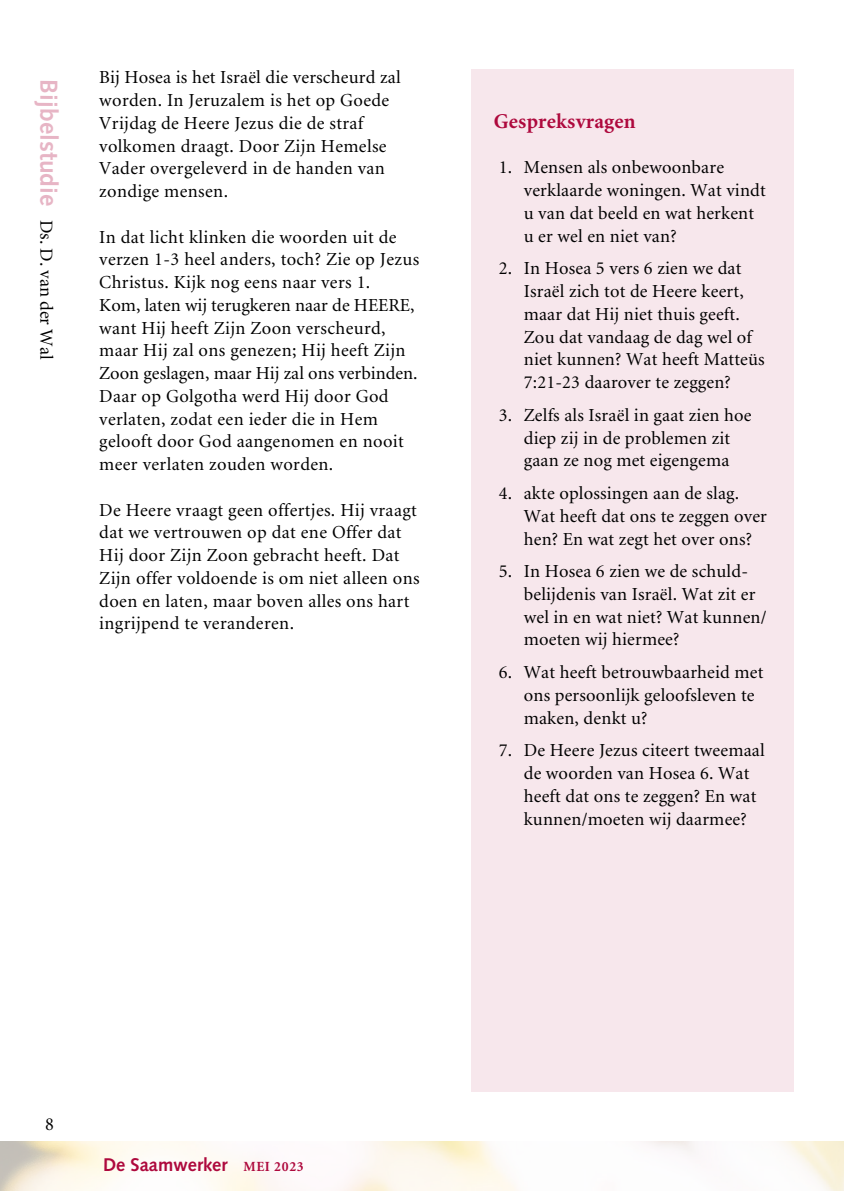
<style>
.page{position:relative;width:844px;height:1191px;background:#fff}
.page>*{position:absolute;margin:0;border:0;box-sizing:border-box;transform-origin:0 0}
.Paragraph_Title{font:700 21px "Minion";letter-spacing:.01em;color:#ae093d}
.Body_Text{font:18.38px/22.8px "Minion";letter-spacing:.01em;color:#000}
.Title_Side{font:18.38px "Minion";color:#000}
.t1{font:700 18.38px "Syntax";color:#ae093d}
.s1{font-family:"Syntax";font-weight:700;font-size:24.5px;color:#e7b5c5}
.s2{font-family:"Minion";font-size:14px}
</style>
<div class="page">
<div style="left:99px;top:1153px;width:323px;height:25px;background:#fefaf6"></div>
<div style="left:471px;top:69px;width:323px;height:1022px;background:#f7e7ec"></div>
<p class="Title_Side" style="left:55px;top:79px;width:281px;rotate:90deg"><span class="s1">Bijbelstudie</span> Ds. D. van der Wal</p>
<p class="Body_Text" style="left:99px;top:67px;width:303px">Bij Hosea is het Israël die verscheurd zal worden. In Jeruzalem is het op Goede Vrijdag de Heere Jezus die de straf volkomen draagt. Door Zijn Hemelse Vader overgeleverd in de handen van zondige mensen.</p>
<p class="Body_Text" style="left:99px;top:226px;width:321px">In dat licht klinken die woorden uit de verzen 1-3 heel anders, toch? Zie op Jezus<br>Christus. Kijk nog eens naar vers 1.</p>
<p class="Body_Text" style="left:99px;top:294px;width:320px">Kom, laten wij terugkeren naar de HEERE, want Hij heeft Zijn Zoon verscheurd, maar Hij zal ons genezen; Hij heeft Zijn Zoon geslagen, maar Hij zal ons verbinden.<br>Daar op Golgotha werd Hij door God verlaten, zodat een ieder die in Hem gelooft door God aangenomen en nooit meer verlaten zouden worden.</p>
<p class="Body_Text" style="left:99px;top:499px;width:322px">De Heere vraagt geen offertjes. Hij vraagt dat we vertrouwen op dat ene Offer dat Hij door Zijn Zoon gebracht heeft. Dat Zijn offer voldoende is om niet alleen ons doen en laten, maar boven alles ons hart ingrijpend te veranderen.</p>
<p class="Paragraph_Title" style="left:494px;top:110px;width:143px">Gespreksvragen</p>
<p class="Body_Text" style="left:523px;top:157px;width:243px;text-indent:-25px">1. Mensen als onbewoonbare verklaarde woningen. Wat vindt u van dat beeld en wat herkent u er wel en niet van?</p>
<p class="Body_Text" style="left:523px;top:258px;width:242px;text-indent:-25px">2. In Hosea 5 vers 6 zien we dat<br>Israël zich tot de Heere keert, maar dat Hij niet thuis geeft.<br>Zou dat vandaag de dag wel of niet kunnen? Wat heeft Matteüs<br>7:21-23 daarover te zeggen?</p>
<p class="Body_Text" style="left:499px;top:404px;width:254px;text-align:center">3. Zelfs als Israël in gaat zien hoe diep zij in de problemen zit<br>gaan ze nog met eigengema</p>
<p class="Body_Text" style="left:523px;top:482px;width:245px;text-indent:-25px">4. akte oplossingen aan de slag.<br>Wat heeft dat ons te zeggen over hen? En wat zegt het over ons?</p>
<p class="Body_Text" style="left:523px;top:560px;width:244px;text-indent:-25px">5. In Hosea 6 zien we de schuld&shy;belijdenis van Israël. Wat zit er wel in en wat niet? Wat kunnen/ moeten wij hiermee?</p>
<p class="Body_Text" style="left:523px;top:661px;width:241px;text-indent:-25px">6. Wat heeft betrouwbaarheid met ons persoonlijk geloofsleven te maken, denkt u?</p>
<p class="Body_Text" style="left:523px;top:739px;width:242px;text-indent:-25px">7. De Heere Jezus citeert tweemaal de woorden van Hosea 6. Wat heeft dat ons te zeggen? En wat kunnen/moeten wij daarmee?</p>
<p class="Body_Text" style="left:45px;top:1113px;width:10px">8</p>
<p class="t1" style="left:103px;top:1154px;width:202px">De Saamwerker <span class="s2">MEI 2023</span></p>
</div>
